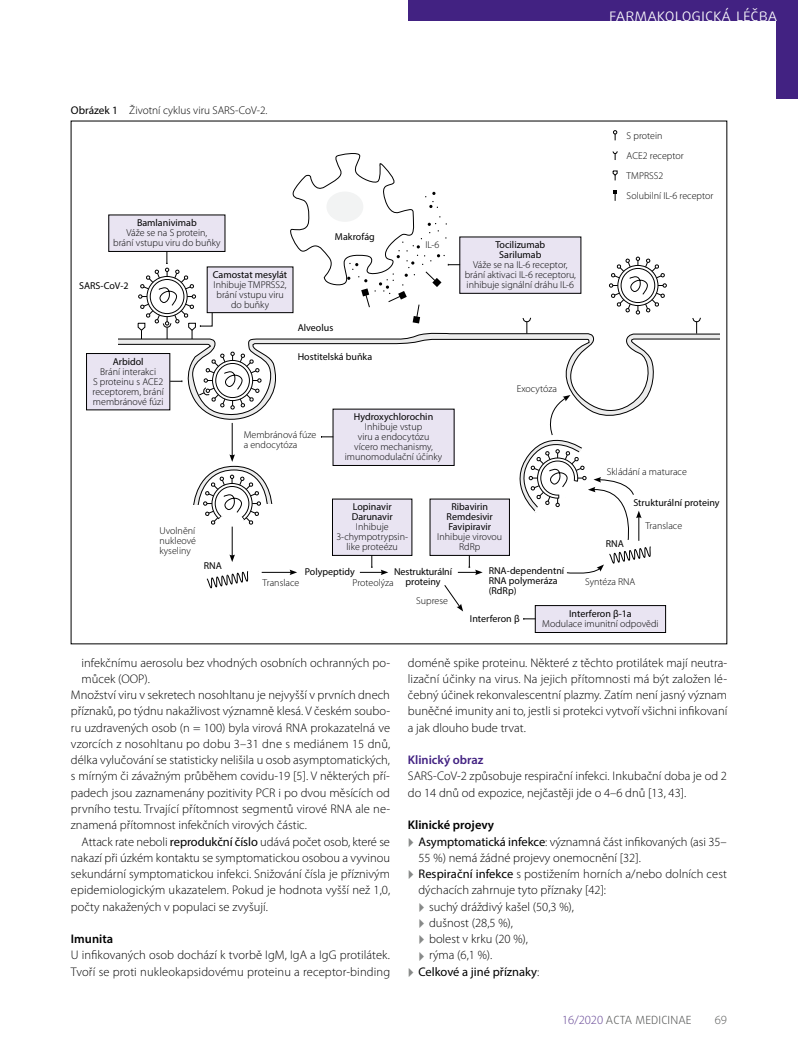
<style>
.page{position:relative;width:798px;height:1053px;background:#fff}
.page>*{position:absolute;margin:0;border:0;box-sizing:border-box;transform-origin:0 0}
.t1{font:300 17.5px "Daxline Pro";color:#fff}
.t2{font:300 12.5px/16.2px "Myriad Pro";color:#000}
.t3{font:600 12.5px "Myriad Pro";color:#000}
.t4{font:12.5px "Myriad Pro";color:#000}
.t5{font:600 12.5px "Myriad Pro";color:#422282}
.t6{font:300 12.5px "Myriad Pro";color:#555756}
.t7{font:300 11.25px "Myriad Pro";color:#000}
.t8{font:300 11.25px "Daxline Pro";letter-spacing:.01em;color:#555756}
.t9{font:300 10px/10px "Myriad Pro";color:#000;text-align:center}
.t10{font:10px/10px "Myriad Pro";color:#000;text-align:center}
.s1{font-weight:400}
.s2{font-weight:300}
.s3{font-family:"Myriad Pro";font-size:12.5px;color:#624293}
</style>
<div class="page">
<div style="left:407px;top:0;width:390px;height:21px;background:#422282"></div>
<div style="left:776px;top:0;width:21px;height:99px;background:#422282"></div>
<svg style="left:116px;top:332px;width:604px;height:93px"></svg>
<svg style="left:609px;top:257px;width:57px;height:57px"></svg>
<svg style="left:206px;top:571px;width:43px;height:17px"></svg>
<svg style="left:199px;top:352px;width:62px;height:57px"></svg>
<svg style="left:522px;top:318px;width:8px;height:15px"></svg>
<svg style="left:692px;top:318px;width:8px;height:15px"></svg>
<svg style="left:612px;top:151px;width:5px;height:9px"></svg>
<svg style="left:612px;top:170px;width:5px;height:10px"></svg>
<svg style="left:613px;top:130px;width:3px;height:10px"></svg>
<svg style="left:613px;top:191px;width:3px;height:10px"></svg>
<hr style="left:232px;top:423px;width:1px;height:33px;background:#000">
<hr style="left:232px;top:526px;width:1px;height:30px;background:#000">
<svg style="left:229px;top:554px;width:6px;height:8px"></svg>
<hr style="left:261px;top:572px;width:30px;height:1px;background:#000">
<svg style="left:289px;top:569px;width:8px;height:6px"></svg>
<svg style="left:444px;top:585px;width:19px;height:26px"></svg>
<svg style="left:193px;top:454px;width:80px;height:71px"></svg>
<svg style="left:566px;top:546px;width:85px;height:28px"></svg>
<svg style="left:504px;top:395px;width:137px;height:145px"></svg>
<div style="left:86px;top:353px;width:84px;height:57px;background:#e9e4f2"></div>
<div style="left:86px;top:353px;width:84px;height:57px;border:1px solid #000"></div>
<div style="left:109px;top:215px;width:116px;height:36px;background:#e9e4f2"></div>
<div style="left:459px;top:237px;width:121px;height:56px;background:#e9e4f2"></div>
<div style="left:333px;top:409px;width:121px;height:56px;background:#e9e4f2"></div>
<div style="left:535px;top:605px;width:130px;height:27px;background:#e9e4f2"></div>
<div style="left:535px;top:605px;width:130px;height:27px;border:1px solid #000"></div>
<div style="left:332px;top:499px;width:80px;height:56px;background:#e9e4f2"></div>
<div style="left:430px;top:499px;width:79px;height:56px;background:#e9e4f2"></div>
<div style="left:207px;top:267px;width:86px;height:45px;background:#e9e4f2"></div>
<div style="left:207px;top:267px;width:86px;height:46px;border:1px solid #000"></div>
<svg style="left:170px;top:380px;width:13px;height:2px"></svg>
<svg style="left:286px;top:153px;width:174px;height:170px"></svg>
<svg style="left:321px;top:436px;width:12px;height:1px"></svg>
<svg style="left:523px;top:618px;width:12px;height:1px"></svg>
<svg style="left:360px;top:555px;width:28px;height:20px"></svg>
<svg style="left:457px;top:555px;width:25px;height:20px"></svg>
<svg style="left:138px;top:251px;width:74px;height:88px"></svg>
<div style="left:109px;top:335px;width:9px;height:11px;background:#fff"></div>
<h1 class="t1" style="left:609px;top:3px;width:170px">FARMAKOLOGICKÁ LÉČBA</h1>
<p class="t7" style="left:71px;top:103px;width:198px"><span class="s1">Obrázek 1</span> Životní cyklus viru SARS-CoV-2.</p>
<p class="t10" style="left:137px;top:218px;width:61px">Bamlanivimab</p>
<p class="t9" style="left:113px;top:228px;width:109px">Váže se na S protein,<br>brání vstupu viru do buňky</p>
<p class="t10" style="left:79px;top:280px;width:51px">SARS-CoV-2</p>
<p class="t10" style="left:113px;top:356px;width:32px">Arbidol</p>
<p class="t9" style="left:93px;top:366px;width:73px">Brání interakci<br>S proteinu s ACE2 receptorem, brání membránové fúzi</p>
<p class="t10" style="left:213px;top:269px;width:76px">Camostat mesylát</p>
<p class="t9" style="left:213px;top:280px;width:75px">Inhibuje TMPRSS2, brání vstupu viru do buňky</p>
<p class="t10" style="left:335px;top:231px;width:41px">Makrofág</p>
<p class="t10" style="left:298px;top:322px;width:37px">Alveolus</p>
<p class="t10" style="left:298px;top:351px;width:76px">Hostitelská buňka</p>
<p class="t9" style="left:425px;top:239px;width:15px">IL-6</p>
<p class="t9" style="left:243px;top:429px;width:74px;text-align:left">Membránová fúze a endocytóza</p>
<p class="t10" style="left:354px;top:412px;width:81px">Hydroxychlorochin</p>
<p class="t9" style="left:345px;top:422px;width:99px">Inhibuje vstup<br>viru a endocytózu vícero mechanismy, imunomodulační účinky</p>
<p class="t10" style="left:495px;top:240px;width:51px">Tocilizumab<br>Sarilumab</p>
<p class="t9" style="left:464px;top:260px;width:113px">Váže se na IL-6 receptor, brání aktivaci IL-6 receptoru, inhibuje signální dráhu IL-6</p>
<p class="t9" style="left:516px;top:384px;width:42px">Exocytóza</p>
<p class="t9" style="left:159px;top:525px;width:38px;text-align:justify">Uvolnění nukleové kyseliny</p>
<p class="t10" style="left:204px;top:560px;width:20px">RNA</p>
<p class="t10" style="left:351px;top:501px;width:42px;text-align:left">Lopinavir<br>Darunavir</p>
<p class="t9" style="left:336px;top:522px;width:73px">Inhibuje<br>3-chympotrypsin&shy;like proteézu</p>
<p class="t10" style="left:446px;top:501px;width:48px">Ribavirin<br>Remdesivir<br>Favipiravir</p>
<p class="t9" style="left:437px;top:532px;width:66px">Inhibuje virovou<br>RdRp</p>
<p class="t10" style="left:305px;top:566px;width:52px">Polypeptidy</p>
<p class="t10" style="left:394px;top:566px;width:59px">Nestrukturální proteiny</p>
<p class="t9" style="left:262px;top:577px;width:38px">Translace</p>
<p class="t9" style="left:352px;top:577px;width:43px">Proteolýza</p>
<p class="t9" style="left:416px;top:596px;width:33px">Suprese</p>
<p class="t10" style="left:488px;top:565px;width:77px;text-align:left">RNA-dependentní<br>RNA polymeráza (RdRp)</p>
<p class="t9" style="left:626px;top:126px;width:88px;line-height:20px;text-align:left">S protein<br>ACE2 receptor<br>TMPRSS2<br>Solubilní IL-6 receptor</p>
<p class="t9" style="left:606px;top:466px;width:82px">Skládání a maturace</p>
<p class="t10" style="left:633px;top:497px;width:88px">Strukturální proteiny</p>
<p class="t9" style="left:645px;top:520px;width:38px">Translace</p>
<p class="t10" style="left:605px;top:538px;width:20px">RNA</p>
<p class="t9" style="left:585px;top:577px;width:52px">Syntéza RNA</p>
<p class="t2" style="left:81px;top:654px;width:310px">infekčnímu aerosolu bez vhodných osobních ochranných po-</p>
<p class="t2" style="left:81px;top:670px;width:70px">můcek (OOP).</p>
<p class="t2" style="left:71px;top:686px;width:320px">Množství viru v sekretech nosohltanu je nejvyšší v prvních dnech</p>
<p class="t2" style="left:71px;top:703px;width:320px">příznaků, po týdnu nakažlivost významně klesá. V českém soubo-</p>
<p class="t2" style="left:71px;top:719px;width:320px">ru uzdravených osob (n = 100) byla virová RNA prokazatelná ve</p>
<p class="t2" style="left:71px;top:735px;width:321px">vzorcích z nosohltanu po dobu 3–31 dne s mediánem 15 dnů,</p>
<p class="t2" style="left:71px;top:751px;width:320px">délka vylučování se statisticky nelišila u osob asymptomatických,</p>
<p class="t2" style="left:71px;top:768px;width:320px">s mírným či závažným průběhem covidu-19 [5]. V některých pří-</p>
<p class="t2" style="left:71px;top:784px;width:320px">padech jsou zaznamenány pozitivity PCR i po dvou měsících od</p>
<p class="t2" style="left:71px;top:800px;width:320px">prvního testu. Trvající přítomnost segmentů virové RNA ale ne-</p>
<p class="t2" style="left:71px;top:816px;width:237px">znamená přítomnost infekčních virových částic.</p>
<p class="t2" style="left:81px;top:833px;width:310px">Attack rate neboli <span class="s1">reprodukční číslo</span> udává počet osob, které se</p>
<p class="t2" style="left:71px;top:849px;width:320px">nakazí při úzkém kontaktu se symptomatickou osobou a vyvinou</p>
<p class="t2" style="left:71px;top:865px;width:320px">sekundární symptomatickou infekci. Snižování čísla je příznivým</p>
<p class="t2" style="left:71px;top:881px;width:321px">epidemiologickým ukazatelem. Pokud je hodnota vyšší než 1,0,</p>
<p class="t2" style="left:71px;top:898px;width:198px">počty nakažených v populaci se zvyšují.</p>
<p class="t3" style="left:71px;top:930px;width:44px">Imunita</p>
<p class="t2" style="left:71px;top:946px;width:320px">U infikovaných osob dochází k tvorbě IgM, IgA a IgG protilátek.<br>Tvoří se proti nukleokapsidovému proteinu a receptor-binding</p>
<p class="t10" style="left:469px;top:613px;width:51px">Interferon β</p>
<p class="t10" style="left:569px;top:608px;width:64px">Interferon β-1a</p>
<p class="t9" style="left:542px;top:618px;width:118px">Modulace imunitní odpovědi</p>
<p class="t2" style="left:407px;top:654px;width:321px;text-align:justify">doméně spike proteinu. Některé z těchto protilátek mají neutra&shy;lizační účinky na virus. Na jejich přítomnosti má být založen lé&shy;čebný účinek rekonvalescentní plazmy. Zatím není jasný význam buněčné imunity ani to, jestli si protekci vytvoří všichni infikovaní a jak dlouho bude trvat.</p>
<p class="t5" style="left:407px;top:752px;width:77px">Klinický obraz</p>
<p class="t2" style="left:407px;top:768px;width:320px">SARS-CoV-2 způsobuje respirační infekci. Inkubační doba je od 2 do 14 dnů od expozice, nejčastěji jde o 4–6 dnů [13, 43].</p>
<p class="t3" style="left:407px;top:817px;width:88px">Klinické projevy</p>
<p class="t2" style="left:418px;top:833px;width:310px"><span class="s1">Asymptomatická infekce</span>: významná část infikovaných (asi 35–</p>
<p class="t2" style="left:418px;top:849px;width:224px">55 %) nemá žádné projevy onemocnění [32].</p>
<p class="t2" style="left:418px;top:865px;width:310px"><span class="s1">Respirační infekce</span> s postižením horních a/nebo dolních cest</p>
<p class="t2" style="left:418px;top:881px;width:189px">dýchacích zahrnuje tyto příznaky [42]:</p>
<p class="t2" style="left:429px;top:898px;width:146px">suchý dráždivý kašel (50,3 %),</p>
<p class="t2" style="left:429px;top:914px;width:85px">dušnost (28,5 %),</p>
<p class="t2" style="left:429px;top:930px;width:100px">bolest v krku (20 %),</p>
<p class="t2" style="left:429px;top:946px;width:65px">rýma (6,1 %).</p>
<p class="t4" style="left:418px;top:963px;width:122px">Celkové a jiné příznaky<span class="s2">:</span></p>
<p class="t8" style="left:562px;top:1012px;width:131px"><span class="s3">16/2020</span> ACTA MEDICINAE</p>
<p class="t6" style="left:714px;top:1012px;width:14px">69</p>
</div>
